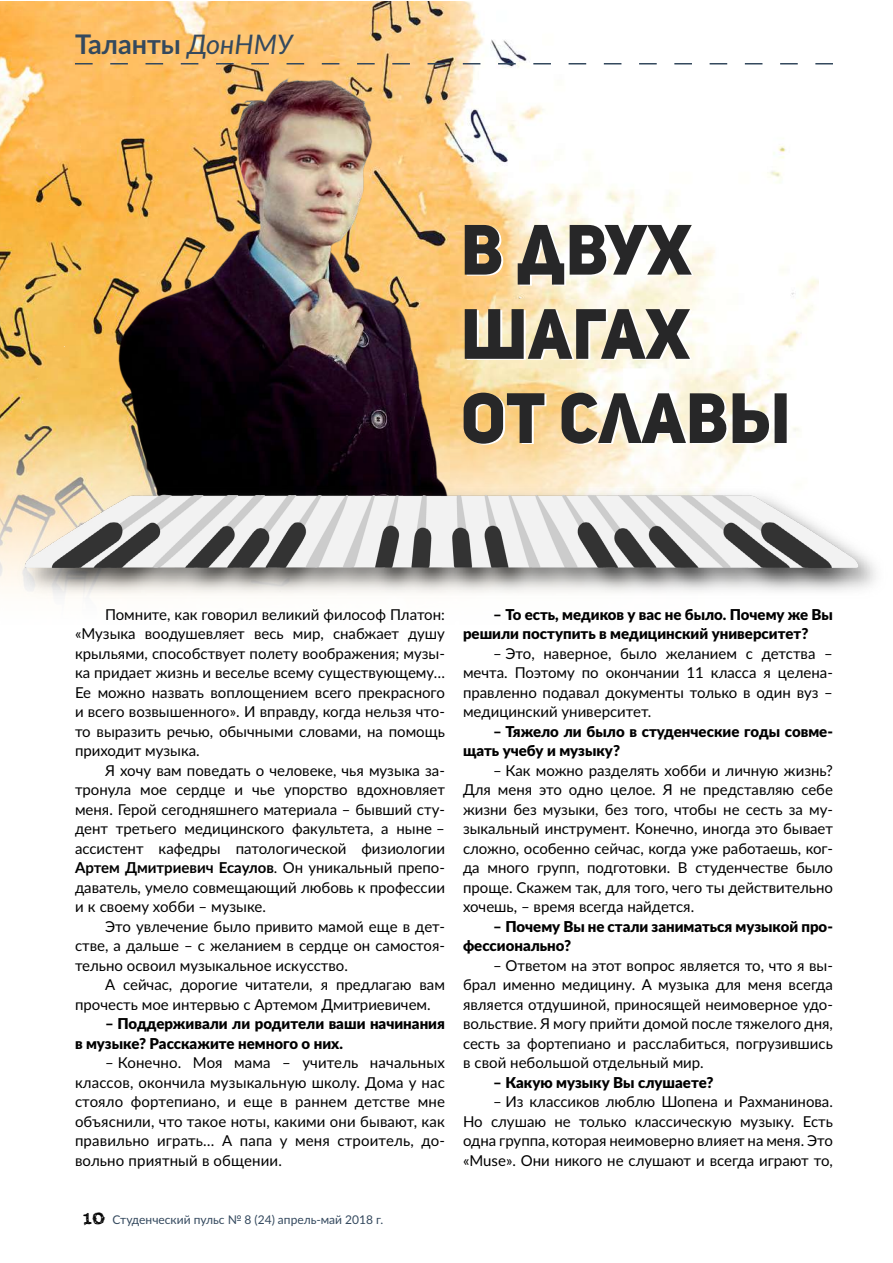
<style>
.page{position:relative;width:893px;height:1263px;background:#fff}
.page>*{position:absolute;margin:0;border:0;box-sizing:border-box;transform-origin:0 0}
.t1{font:70.2px/84.2px "Uni Sans Heavy CAPS";letter-spacing:.01em;color:#272728;scale:.96 1}
.t2{font:700 27px "Lato";color:#34495e}
.t3{font:21px "Alabama";color:#000}
.t4{font:15px/19.5px "Lato";color:#000;text-align:justify}
.t5{font:900 15px/19.5px "Lato";color:#000}
.t6{font:12px "Lato";color:#34495e}
.s1{font-weight:400;font-style:italic}
.s2{font-weight:700}
</style>
<div class="page">
<img style="left:0;top:2px;width:819px;height:585px">
<svg style="left:75px;top:63px;width:758px;height:1px"></svg>
<img style="left:103px;top:59px;width:364px;height:423px">
<img style="left:12px;top:482px;width:864px;height:114px">
<h2 class="t2" style="left:75px;top:24px;width:219px">Таланты <span class="s1">ДонНМУ</span></h2>
<h1 class="t1" style="left:461px;top:206px;width:345px">В двух шагах от славы</h1>
<p class="t4" style="left:75px;top:604px;width:371px;text-indent:30px">Помните, как говорил великий философ Платон: «Музыка воодушевляет весь мир, снабжает душу крыльями, способствует полету воображения; музы&shy;ка придает жизнь и веселье всему существующему… Ее можно назвать воплощением всего прекрасного и всего возвышенного». И вправду, когда нельзя что&shy;то выразить речью, обычными словами, на помощь приходит музыка.</p>
<p class="t4" style="left:75px;top:760px;width:371px;text-indent:30px">Я хочу вам поведать о человеке, чья музыка за&shy;тронула мое сердце и чье упорство вдохновляет меня. Герой сегодняшнего материала – бывший сту&shy;дент третьего медицинского факультета, а ныне – ассистент кафедры патологической физиологии <span class="s2">Артем Дмитриевич Есаулов</span>. Он уникальный препо&shy;даватель, умело совмещающий любовь к профессии и к своему хобби – музыке.</p>
<p class="t4" style="left:75px;top:916px;width:371px;text-indent:30px">Это увлечение было привито мамой еще в дет&shy;стве, а дальше – с желанием в сердце он самостоя&shy;тельно освоил музыкальное искусство.</p>
<p class="t4" style="left:75px;top:974px;width:371px;text-indent:30px">А сейчас, дорогие читатели, я предлагаю вам прочесть мое интервью с Артемом Дмитриевичем.</p>
<p class="t5" style="left:75px;top:1013px;width:371px;text-indent:30px">– Поддерживали ли родители ваши начинания в музыке? Расскажите немного о них.</p>
<p class="t4" style="left:75px;top:1052px;width:371px;text-indent:30px">– Конечно. Моя мама – учитель начальных классов, окончила музыкальную школу. Дома у нас стояло фортепиано, и еще в раннем детстве мне объяснили, что такое ноты, какими они бывают, как правильно играть… А папа у меня строитель, до&shy;вольно приятный в общении.</p>
<h3 class="t3" style="left:83px;top:1204px;width:23px">10</h3>
<p class="t6" style="left:112px;top:1211px;width:272px">Студенческий пульс № 8 (24) апрель-май 2018 г.</p>
<p class="t5" style="left:463px;top:604px;width:371px;text-indent:30px">– То есть, медиков у вас не было. Почему же Вы решили поступить в медицинский университет?</p>
<p class="t4" style="left:463px;top:643px;width:371px;text-indent:30px">– Это, наверное, было желанием с детства – мечта. Поэтому по окончании 11 класса я целена&shy;правленно подавал документы только в один вуз – медицинский университет.</p>
<p class="t5" style="left:463px;top:721px;width:371px;text-indent:30px">– Тяжело ли было в студенческие годы совме&shy;щать учебу и музыку?</p>
<p class="t4" style="left:463px;top:760px;width:371px;text-indent:30px">– Как можно разделять хобби и личную жизнь?<br>Для меня это одно целое. Я не представляю себе жизни без музыки, без того, чтобы не сесть за му&shy;зыкальный инструмент. Конечно, иногда это бывает сложно, особенно сейчас, когда уже работаешь, ког&shy;да много групп, подготовки. В студенчестве было проще. Скажем так, для того, чего ты действительно хочешь, – время всегда найдется.</p>
<p class="t5" style="left:463px;top:916px;width:371px;text-indent:30px">– Почему Вы не стали заниматься музыкой про&shy;фессионально?</p>
<p class="t4" style="left:463px;top:955px;width:371px;text-indent:30px">– Ответом на этот вопрос является то, что я вы&shy;брал именно медицину. А музыка для меня всегда является отдушиной, приносящей неимоверное удо&shy;вольствие. Я могу прийти домой после тяжелого дня, сесть за фортепиано и расслабиться, погрузившись в свой небольшой отдельный мир.</p>
<p class="t5" style="left:493px;top:1072px;width:222px">– Какую музыку Вы слушаете?</p>
<p class="t4" style="left:463px;top:1091px;width:371px;text-indent:30px">– Из классиков люблю Шопена и Рахманинова.<br>Но слушаю не только классическую музыку. Есть одна группа, которая неимоверно влияет на меня. Это «Muse». Они никого не слушают и всегда играют то,</p>
</div>
